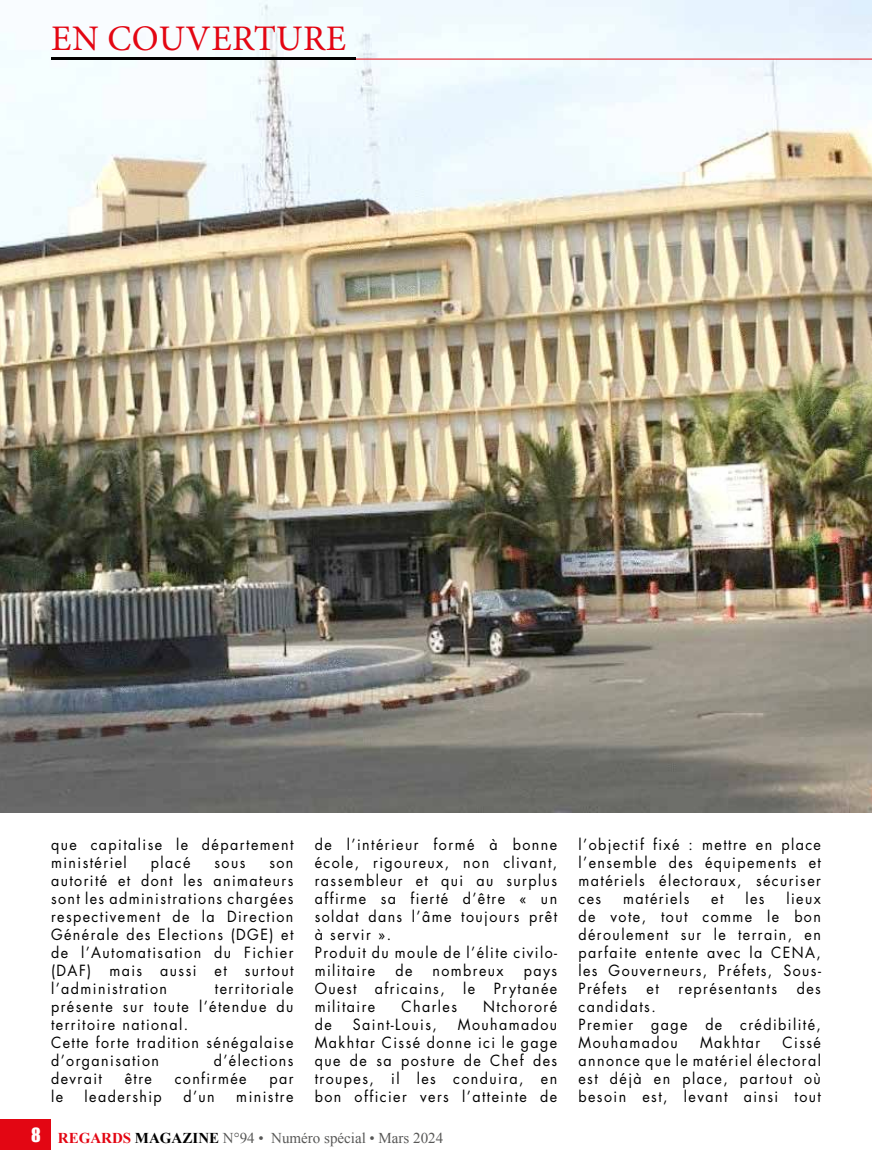
<style>
.page{position:relative;width:872px;height:1170px;background:#fff}
.page>*{position:absolute;margin:0;border:0;box-sizing:border-box;transform-origin:0 0}
.t1{font:36px "Minion Pro";letter-spacing:.01em;color:#e30613}
.t2{font:15px/18px "Futura";letter-spacing:.1em;color:#000;text-align:justify;scale:.95 1}
.t3{font:15px "Times New Roman";color:#575756}
.s1{font-family:"Impact";font-size:18px;color:#fff}
.s2{font-weight:700;color:#e30613}
.s3{font-weight:700;color:#000}
</style>
<div class="page">
<img style="left:0;top:0;width:872px;height:812px">
<hr style="left:51px;top:59px;width:821px;height:1px;background:#e30613">
<hr style="left:51px;top:57px;width:304px;height:3px;background:#000">
<div style="left:0;top:1119px;width:50px;height:31px;background:#e30613"></div>
<h1 class="t1" style="left:51px;top:14px;width:297px">EN COUVERTURE</h1>
<p class="t2" style="left:51px;top:835px;width:257px">que capitalise le département ministériel</p>
<p class="t2" style="left:151px;top:853px;width:43px">placé</p>
<p class="t2" style="left:214px;top:853px;width:34px">sous</p>
<p class="t2" style="left:51px;top:853px;width:257px;text-indent:218px">son autorité et dont les animateurs sont les administrations chargées respectivement de la Direction Générale des Elections (DGE) et de l’Automatisation du Fichier (DAF) mais aussi et surtout l’administration</p>
<p class="t2" style="left:51px;top:979px;width:257px;text-align:left;text-indent:164px">territoriale présente sur toute l’étendue du territoire national.<br>Cette forte tradition sénégalaise d’organisation</p>
<p class="t2" style="left:214px;top:1051px;width:85px">d’élections</p>
<p class="t2" style="left:51px;top:1069px;width:55px">devrait</p>
<p class="t2" style="left:125px;top:1069px;width:30px">être</p>
<p class="t2" style="left:175px;top:1069px;width:77px">confirmée</p>
<p class="t2" style="left:269px;top:1069px;width:27px">par</p>
<p class="t2" style="left:51px;top:1087px;width:14px">le</p>
<p class="t2" style="left:85px;top:1087px;width:83px">leadership</p>
<p class="t2" style="left:183px;top:1087px;width:35px">d’un</p>
<p class="t2" style="left:236px;top:1087px;width:62px">ministre</p>
<p class="t2" style="left:315px;top:835px;width:257px;text-align:left">de l’intérieur formé à bonne école, rigoureux, non clivant, rassembleur et qui au surplus affirme sa fierté d’être « un soldat dans l’âme toujours prêt à servir ».<br>Produit du moule de l’élite civilo&shy;militaire</p>
<p class="t2" style="left:395px;top:961px;width:19px">de</p>
<p class="t2" style="left:432px;top:961px;width:76px">nombreux</p>
<p class="t2" style="left:315px;top:961px;width:257px;text-indent:209px">pays Ouest africains, le Prytanée militaire</p>
<p class="t2" style="left:401px;top:997px;width:60px">Charles</p>
<p class="t2" style="left:483px;top:997px;width:79px">Ntchororé</p>
<p class="t2" style="left:315px;top:1015px;width:257px;text-indent:143px">Mouhamadou Makhtar Cissé donne ici le gage que de sa posture de Chef des troupes, il les conduira, en bon officier vers l’atteinte de</p>
<p class="t2" style="left:315px;top:1015px;width:19px">de</p>
<p class="t2" style="left:353px;top:1015px;width:90px">Saint-Louis,</p>
<p class="t3" style="left:31px;top:1127px;width:413px"><span class="s1">8</span> <span class="s2">REGARDS</span> <span class="s3">MAGAZINE</span> N°94 • Numéro spécial • Mars 2024</p>
<p class="t2" style="left:578px;top:835px;width:257px">l’objectif fixé : mettre en place l’ensemble des équipements et matériels électoraux, sécuriser ces</p>
<p class="t2" style="left:578px;top:889px;width:257px;text-indent:208px">lieux de vote, tout comme le bon déroulement sur le terrain, en parfaite entente avec la CENA, les Gouverneurs, Préfets, Sous-Préfets</p>
<p class="t2" style="left:623px;top:889px;width:71px">matériels</p>
<p class="t2" style="left:711px;top:889px;width:14px">et</p>
<p class="t2" style="left:745px;top:889px;width:22px">les</p>
<p class="t2" style="left:646px;top:979px;width:14px">et</p>
<p class="t2" style="left:678px;top:979px;width:105px">représentants</p>
<p class="t2" style="left:796px;top:979px;width:27px">des</p>
<p class="t2" style="left:578px;top:997px;width:257px;text-align:left">candidats.<br>Premier gage de crédibilité,<br>Mouhamadou</p>
<p class="t2" style="left:700px;top:1033px;width:65px">Makhtar</p>
<p class="t2" style="left:578px;top:1033px;width:257px;text-indent:204px">Cissé annonce que le matériel électoral est déjà en place, partout où besoin est, levant ainsi tout</p>
</div>
